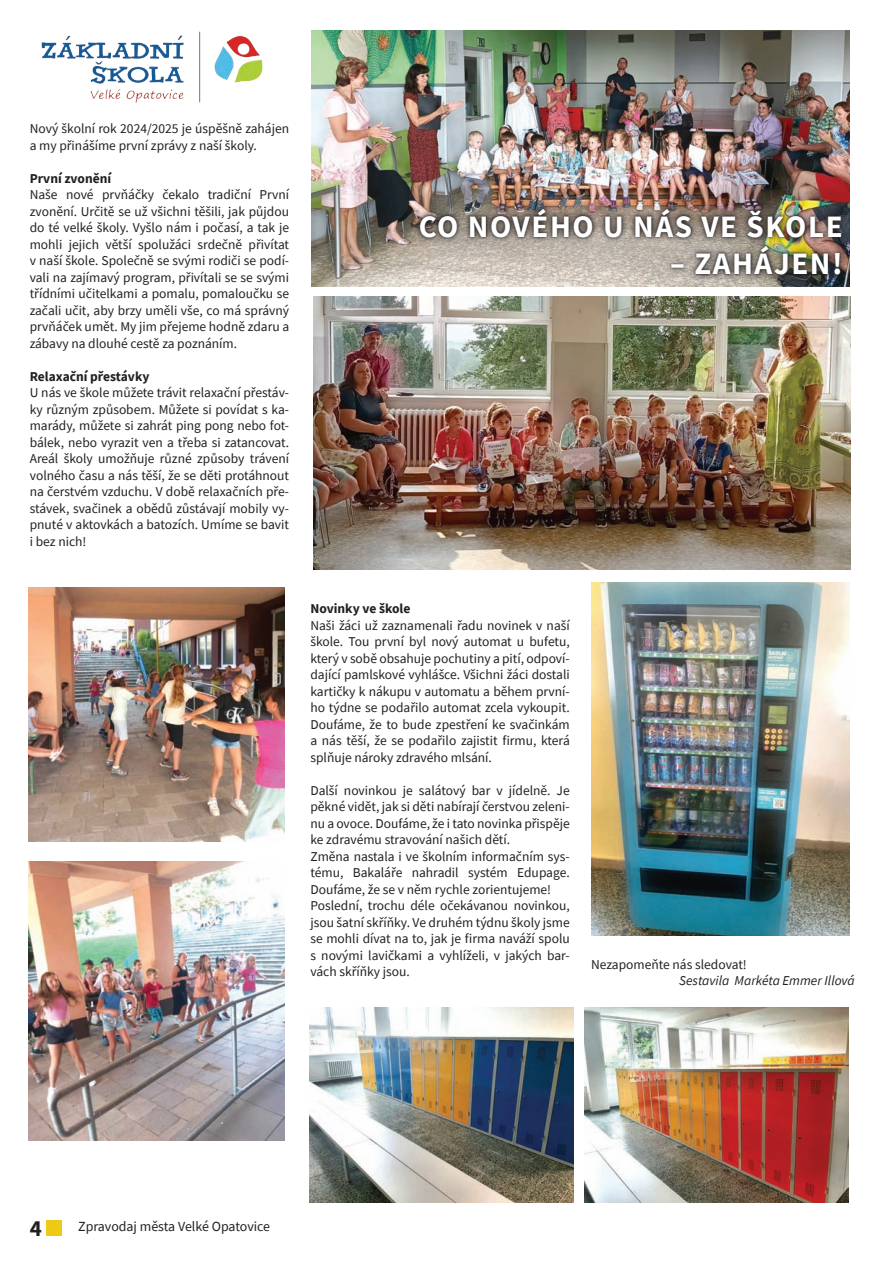
<style>
.page{position:relative;width:893px;height:1263px;background:#fff}
.page>*{position:absolute;margin:0;border:0;box-sizing:border-box;transform-origin:0 0}
.t1{font:700 31.05px "Source Sans Pro";letter-spacing:.05em;color:#fff}
.t2{font:700 22.95px "Source Sans Pro";color:#231f20}
.t3{font:13.95px "Source Sans Pro";color:#231f20}
.t4{font:13.5px/16.5px "Source Sans Pro";color:#231f20;text-align:justify}
.t5{font:700 13.5px "Source Sans Pro";color:#231f20}
.t6{font:italic 13.5px "Source Sans Pro";color:#231f20}
</style>
<div class="page">
<div style="left:46px;top:1220px;width:16px;height:15px;background:#edca15"></div>
<img style="left:312px;top:30px;width:537px;height:257px">
<img style="left:41px;top:31px;width:222px;height:72px">
<img style="left:412px;top:202px;width:437px;height:80px">
<img style="left:313px;top:296px;width:538px;height:274px">
<img style="left:29px;top:587px;width:256px;height:255px">
<img style="left:29px;top:862px;width:256px;height:278px">
<img style="left:310px;top:1008px;width:264px;height:195px">
<img style="left:584px;top:1008px;width:264px;height:194px">
<img style="left:592px;top:583px;width:257px;height:353px">
<p class="t4" style="left:30px;top:121px;width:261px">Nový školní rok 2024/2025 je úspěšně zahájen a my přinášíme první zprávy z naší školy.</p>
<p class="t5" style="left:30px;top:169px;width:83px">První zvonění</p>
<p class="t4" style="left:30px;top:187px;width:261px">Naše nové prvňáčky čekalo tradiční První zvonění. Určitě se už všichni těšili, jak půjdou do té velké školy. Vyšlo nám i počasí, a tak je mohli jejich větší spolužáci srdečně přivítat v naší škole. Společně se svými rodiči se podí&shy;vali na zajímavý program, přivítali se se svými třídními učitelkami a pomalu, pomaloučku se začali učit, aby brzy uměli vše, co má správný prvňáček umět. My jim přejeme hodně zdaru a zábavy na dlouhé cestě za poznáním.</p>
<p class="t5" style="left:30px;top:367px;width:121px">Relaxační přestávky</p>
<p class="t4" style="left:30px;top:385px;width:261px">U nás ve škole můžete trávit relaxační přestáv&shy;ky různým způsobem. Můžete si povídat s ka&shy;marády, můžete si zahrát ping pong nebo fot&shy;bálek, nebo vyrazit ven a třeba si zatancovat.<br>Areál školy umožňuje různé způsoby trávení volného času a nás těší, že se děti protáhnout na čerstvém vzduchu. V době relaxačních pře&shy;stávek, svačinek a obědů zůstávají mobily vy&shy;pnuté v aktovkách a batozích. Umíme se bavit i bez nich!</p>
<h1 class="t1" style="left:419px;top:205px;width:425px">CO NOVÉHO U NÁS VE ŠKOLE</h1>
<h1 class="t1" style="left:670px;top:243px;width:174px">– ZAHÁJEN!</h1>
<p class="t5" style="left:310px;top:600px;width:101px">Novinky ve škole</p>
<p class="t4" style="left:310px;top:617px;width:261px">Naši žáci už zaznamenali řadu novinek v naší škole. Tou první byl nový automat u bufetu, který v sobě obsahuje pochutiny a pití, odpoví&shy;dající pamlskové vyhlášce. Všichni žáci dostali kartičky k nákupu v automatu a během první&shy;ho týdne se podařilo automat zcela vykoupit.<br>Doufáme, že to bude zpestření ke svačinkám a nás těší, že se podařilo zajistit firmu, která splňuje nároky zdravého mlsání.</p>
<p class="t4" style="left:310px;top:782px;width:261px;text-align:left">Další novinkou je salátový bar v jídelně. Je pěkné vidět, jak si děti nabírají čerstvou zeleni&shy;nu a ovoce. Doufáme, že i tato novinka přispěje ke zdravému stravování našich dětí.<br>Změna nastala i ve školním informačním sys&shy;tému, Bakaláře nahradil systém Edupage.<br>Doufáme, že se v něm rychle zorientujeme!<br>Poslední, trochu déle očekávanou novinkou, jsou šatní skříňky. Ve druhém týdnu školy jsme se mohli dívat na to, jak je firma naváží spolu s novými lavičkami a vyhlíželi, v jakých bar&shy;vách skříňky jsou.</p>
<p class="t4" style="left:591px;top:956px;width:157px">Nezapomeňte nás sledovat!</p>
<p class="t6" style="left:679px;top:972px;width:177px">Sestavila Markéta Emmer Illová</p>
<h2 class="t2" style="left:30px;top:1212px;width:14px">4</h2>
<p class="t3" style="left:78px;top:1217px;width:193px">Zpravodaj města Velké Opatovice</p>
</div>
